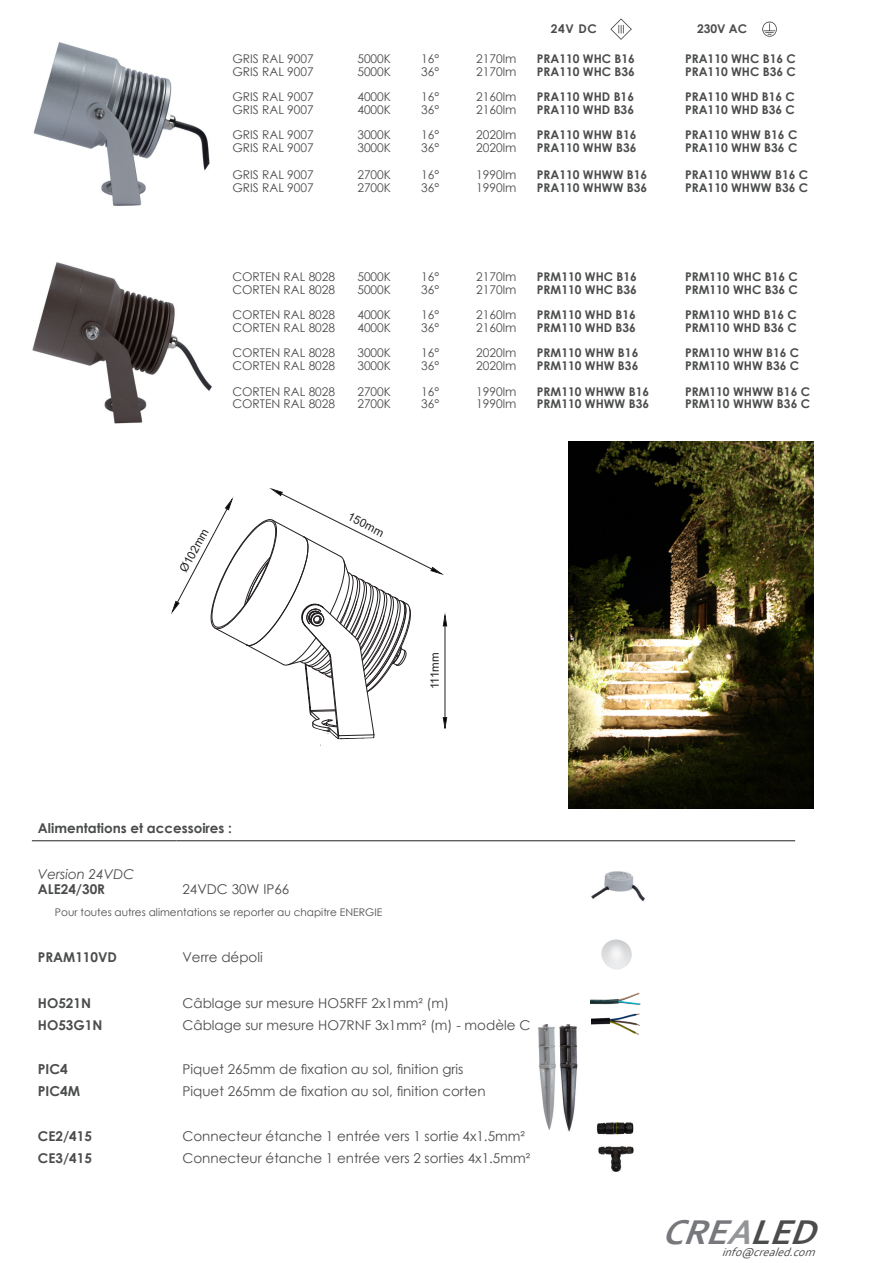
<style>
.page{position:relative;width:893px;height:1263px;background:#fff}
.page>*{position:absolute;margin:0;border:0;box-sizing:border-box;transform-origin:0 0}
.t1{font:italic 700 36px "Corbel";color:#76787b}
.t2{font:700 13.8px "Century Gothic";color:#4b4c4d}
.t3{font:13.5px "Century Gothic";color:#4b4c4d}
.t4{font:700 13.5px "Century Gothic";color:#4b4c4d}
.t5{font:italic 13.5px "Century Gothic";color:#4b4c4d}
.t6{font:700 12px "Century Gothic";color:#4b4c4d}
.t7{font:12px "Century Gothic";color:#4b4c4d}
.t8{font:italic 12px "Corbel";color:#4b4c4d}
.t9{font:11.55px "Arial";letter-spacing:-.035em;color:#231f20}
.t10{font:10.5px "Century Gothic";color:#4b4c4d}
.s1{color:#939598}
.s2{color:#4b4c4d}
</style>
<div class="page">
<img style="left:611px;top:19px;width:20px;height:20px">
<img style="left:762px;top:21px;width:15px;height:16px">
<img style="left:33px;top:42px;width:177px;height:164px">
<img style="left:32px;top:262px;width:179px;height:162px">
<img style="left:538px;top:1024px;width:18px;height:106px">
<img style="left:559px;top:1024px;width:19px;height:108px">
<hr style="left:32px;top:840px;width:144px;height:1px;background:#231f20">
<hr style="left:176px;top:840px;width:619px;height:1px;background:#231f20">
<img style="left:601px;top:939px;width:31px;height:31px">
<img style="left:591px;top:992px;width:50px;height:13px">
<img style="left:597px;top:1122px;width:37px;height:13px">
<img style="left:598px;top:1146px;width:36px;height:26px">
<img style="left:591px;top:871px;width:54px;height:31px">
<svg style="left:172px;top:488px;width:276px;height:258px"></svg>
<div style="left:441px;top:728px;width:9px;height:21px;background:#fff"></div>
<div style="left:447px;top:655px;width:16px;height:33px;background:#fff"></div>
<div style="left:426px;top:648px;width:17px;height:46px;background:#fff"></div>
<img style="left:569px;top:441px;width:245px;height:367px">
<img style="left:592px;top:1013px;width:48px;height:22px">
<p class="t6" style="left:551px;top:20px;width:47px">24V DC</p>
<p class="t6" style="left:697px;top:20px;width:52px">230V AC</p>
<p class="t7" style="left:232px;top:50px;width:83px">GRIS RAL 9007</p>
<p class="t7" style="left:357px;top:50px;width:35px">5000K</p>
<p class="t7" style="left:421px;top:50px;width:20px">16°</p>
<p class="t7" style="left:476px;top:50px;width:42px">2170lm</p>
<p class="t6" style="left:537px;top:49px;width:100px">PRA110 WHC B16</p>
<p class="t6" style="left:685px;top:49px;width:112px">PRA110 WHC B16 C</p>
<p class="t7" style="left:232px;top:63px;width:83px">GRIS RAL 9007</p>
<p class="t7" style="left:357px;top:63px;width:35px">5000K</p>
<p class="t7" style="left:421px;top:63px;width:20px">36°</p>
<p class="t7" style="left:476px;top:63px;width:42px">2170lm</p>
<p class="t6" style="left:537px;top:62px;width:100px">PRA110 WHC B36</p>
<p class="t6" style="left:685px;top:62px;width:112px">PRA110 WHC B36 C</p>
<p class="t7" style="left:232px;top:88px;width:83px">GRIS RAL 9007</p>
<p class="t7" style="left:357px;top:88px;width:35px">4000K</p>
<p class="t7" style="left:421px;top:88px;width:20px">16°</p>
<p class="t7" style="left:476px;top:88px;width:42px">2160lm</p>
<p class="t6" style="left:537px;top:88px;width:99px">PRA110 WHD B16</p>
<p class="t6" style="left:685px;top:88px;width:111px">PRA110 WHD B16 C</p>
<p class="t7" style="left:232px;top:101px;width:83px">GRIS RAL 9007</p>
<p class="t7" style="left:357px;top:101px;width:35px">4000K</p>
<p class="t7" style="left:421px;top:101px;width:20px">36°</p>
<p class="t7" style="left:476px;top:101px;width:42px">2160lm</p>
<p class="t6" style="left:537px;top:100px;width:99px">PRA110 WHD B36</p>
<p class="t6" style="left:685px;top:100px;width:111px">PRA110 WHD B36 C</p>
<p class="t7" style="left:232px;top:127px;width:83px">GRIS RAL 9007</p>
<p class="t7" style="left:357px;top:127px;width:35px">3000K</p>
<p class="t7" style="left:421px;top:127px;width:20px">16°</p>
<p class="t7" style="left:476px;top:127px;width:42px">2020lm</p>
<p class="t6" style="left:537px;top:126px;width:101px">PRA110 WHW B16</p>
<p class="t6" style="left:685px;top:126px;width:114px">PRA110 WHW B16 C</p>
<p class="t7" style="left:232px;top:139px;width:83px">GRIS RAL 9007</p>
<p class="t7" style="left:357px;top:139px;width:35px">3000K</p>
<p class="t7" style="left:421px;top:139px;width:20px">36°</p>
<p class="t7" style="left:476px;top:139px;width:42px">2020lm</p>
<p class="t6" style="left:537px;top:139px;width:101px">PRA110 WHW B36</p>
<p class="t6" style="left:685px;top:139px;width:114px">PRA110 WHW B36 C</p>
<p class="t7" style="left:232px;top:166px;width:83px">GRIS RAL 9007</p>
<p class="t7" style="left:357px;top:166px;width:35px">2700K</p>
<p class="t7" style="left:421px;top:166px;width:20px">16°</p>
<p class="t7" style="left:476px;top:166px;width:42px">1990lm</p>
<p class="t6" style="left:537px;top:165px;width:112px">PRA110 WHWW B16</p>
<p class="t6" style="left:685px;top:165px;width:125px">PRA110 WHWW B16 C</p>
<p class="t7" style="left:232px;top:179px;width:83px">GRIS RAL 9007</p>
<p class="t7" style="left:357px;top:179px;width:35px">2700K</p>
<p class="t7" style="left:421px;top:179px;width:20px">36°</p>
<p class="t7" style="left:476px;top:179px;width:42px">1990lm</p>
<p class="t6" style="left:537px;top:178px;width:112px">PRA110 WHWW B36</p>
<p class="t6" style="left:685px;top:178px;width:125px">PRA110 WHWW B36 C</p>
<p class="t7" style="left:232px;top:268px;width:104px">CORTEN RAL 8028</p>
<p class="t7" style="left:357px;top:268px;width:35px">5000K</p>
<p class="t7" style="left:421px;top:268px;width:20px">16°</p>
<p class="t7" style="left:476px;top:268px;width:42px">2170lm</p>
<p class="t6" style="left:537px;top:267px;width:102px">PRM110 WHC B16</p>
<p class="t6" style="left:685px;top:267px;width:114px">PRM110 WHC B16 C</p>
<p class="t7" style="left:232px;top:281px;width:104px">CORTEN RAL 8028</p>
<p class="t7" style="left:357px;top:281px;width:35px">5000K</p>
<p class="t7" style="left:421px;top:281px;width:20px">36°</p>
<p class="t7" style="left:476px;top:281px;width:42px">2170lm</p>
<p class="t6" style="left:537px;top:280px;width:102px">PRM110 WHC B36</p>
<p class="t6" style="left:685px;top:280px;width:114px">PRM110 WHC B36 C</p>
<p class="t7" style="left:232px;top:306px;width:104px">CORTEN RAL 8028</p>
<p class="t7" style="left:357px;top:306px;width:35px">4000K</p>
<p class="t7" style="left:421px;top:306px;width:20px">16°</p>
<p class="t7" style="left:476px;top:306px;width:42px">2160lm</p>
<p class="t6" style="left:537px;top:306px;width:101px">PRM110 WHD B16</p>
<p class="t6" style="left:685px;top:306px;width:113px">PRM110 WHD B16 C</p>
<p class="t7" style="left:232px;top:319px;width:104px">CORTEN RAL 8028</p>
<p class="t7" style="left:357px;top:319px;width:35px">4000K</p>
<p class="t7" style="left:421px;top:319px;width:20px">36°</p>
<p class="t7" style="left:476px;top:319px;width:42px">2160lm</p>
<p class="t6" style="left:537px;top:318px;width:101px">PRM110 WHD B36</p>
<p class="t6" style="left:685px;top:318px;width:113px">PRM110 WHD B36 C</p>
<p class="t7" style="left:232px;top:345px;width:104px">CORTEN RAL 8028</p>
<p class="t7" style="left:357px;top:345px;width:35px">3000K</p>
<p class="t7" style="left:421px;top:345px;width:20px">16°</p>
<p class="t7" style="left:476px;top:345px;width:42px">2020lm</p>
<p class="t6" style="left:537px;top:344px;width:103px">PRM110 WHW B16</p>
<p class="t6" style="left:685px;top:344px;width:116px">PRM110 WHW B16 C</p>
<p class="t7" style="left:232px;top:357px;width:104px">CORTEN RAL 8028</p>
<p class="t7" style="left:357px;top:357px;width:35px">3000K</p>
<p class="t7" style="left:421px;top:357px;width:20px">36°</p>
<p class="t7" style="left:476px;top:357px;width:42px">2020lm</p>
<p class="t6" style="left:537px;top:357px;width:103px">PRM110 WHW B36</p>
<p class="t6" style="left:685px;top:357px;width:116px">PRM110 WHW B36 C</p>
<p class="t7" style="left:232px;top:383px;width:104px">CORTEN RAL 8028</p>
<p class="t7" style="left:357px;top:383px;width:35px">2700K</p>
<p class="t7" style="left:421px;top:383px;width:20px">16°</p>
<p class="t7" style="left:476px;top:383px;width:42px">1990lm</p>
<p class="t6" style="left:537px;top:382px;width:114px">PRM110 WHWW B16</p>
<p class="t6" style="left:685px;top:382px;width:127px">PRM110 WHWW B16 C</p>
<p class="t7" style="left:232px;top:396px;width:104px">CORTEN RAL 8028</p>
<p class="t7" style="left:357px;top:396px;width:35px">2700K</p>
<p class="t7" style="left:421px;top:396px;width:20px">36°</p>
<p class="t7" style="left:476px;top:396px;width:42px">1990lm</p>
<p class="t6" style="left:537px;top:395px;width:114px">PRM110 WHWW B36</p>
<p class="t6" style="left:685px;top:395px;width:127px">PRM110 WHWW B36 C</p>
<p class="t9" style="left:176px;top:567px;width:49px;rotate:-61deg">Ø102mm</p>
<p class="t9" style="left:352px;top:509px;width:40px;rotate:27deg">150mm</p>
<p class="t9" style="left:427px;top:689px;width:38px;rotate:-90deg">111mm</p>
<p class="t4" style="left:38px;top:817px;width:196px">Alimentations et accessoires :</p>
<p class="t5" style="left:38px;top:865px;width:98px">Version 24VDC</p>
<p class="t4" style="left:38px;top:879px;width:69px">ALE24/30R</p>
<p class="t3" style="left:182px;top:880px;width:108px">24VDC 30W IP66</p>
<p class="t10" style="left:55px;top:905px;width:329px">Pour toutes autres alimentations se reporter au chapitre ENERGIE</p>
<p class="t4" style="left:38px;top:947px;width:81px">PRAM110VD</p>
<p class="t3" style="left:182px;top:947px;width:82px">Verre dépoli</p>
<p class="t4" style="left:38px;top:992px;width:55px">HO521N</p>
<p class="t3" style="left:182px;top:993px;width:268px">Câblage sur mesure HO5RFF 2x1mm² (m)</p>
<p class="t4" style="left:38px;top:1014px;width:66px">HO53G1N</p>
<p class="t3" style="left:182px;top:1015px;width:349px">Câblage sur mesure HO7RNF 3x1mm² (m) - modèle C</p>
<p class="t2" style="left:38px;top:1059px;width:31px">PIC4</p>
<p class="t3" style="left:182px;top:1060px;width:282px">Piquet 265mm de fixation au sol, finition gris</p>
<p class="t2" style="left:38px;top:1081px;width:44px">PIC4M</p>
<p class="t3" style="left:182px;top:1082px;width:305px">Piquet 265mm de fixation au sol, finition corten</p>
<p class="t4" style="left:38px;top:1125px;width:55px">CE2/415</p>
<p class="t3" style="left:182px;top:1126px;width:344px">Connecteur étanche 1 entrée vers 1 sortie 4x1.5mm²</p>
<p class="t4" style="left:38px;top:1148px;width:55px">CE3/415</p>
<p class="t3" style="left:182px;top:1148px;width:349px">Connecteur étanche 1 entrée vers 2 sorties 4x1.5mm²</p>
<p class="t1" style="left:662px;top:1210px;width:169px">CRE<span class="s1">A</span><span class="s2">LED</span></p>
<p class="t8" style="left:722px;top:1245px;width:99px">info@crealed.com</p>
</div>
